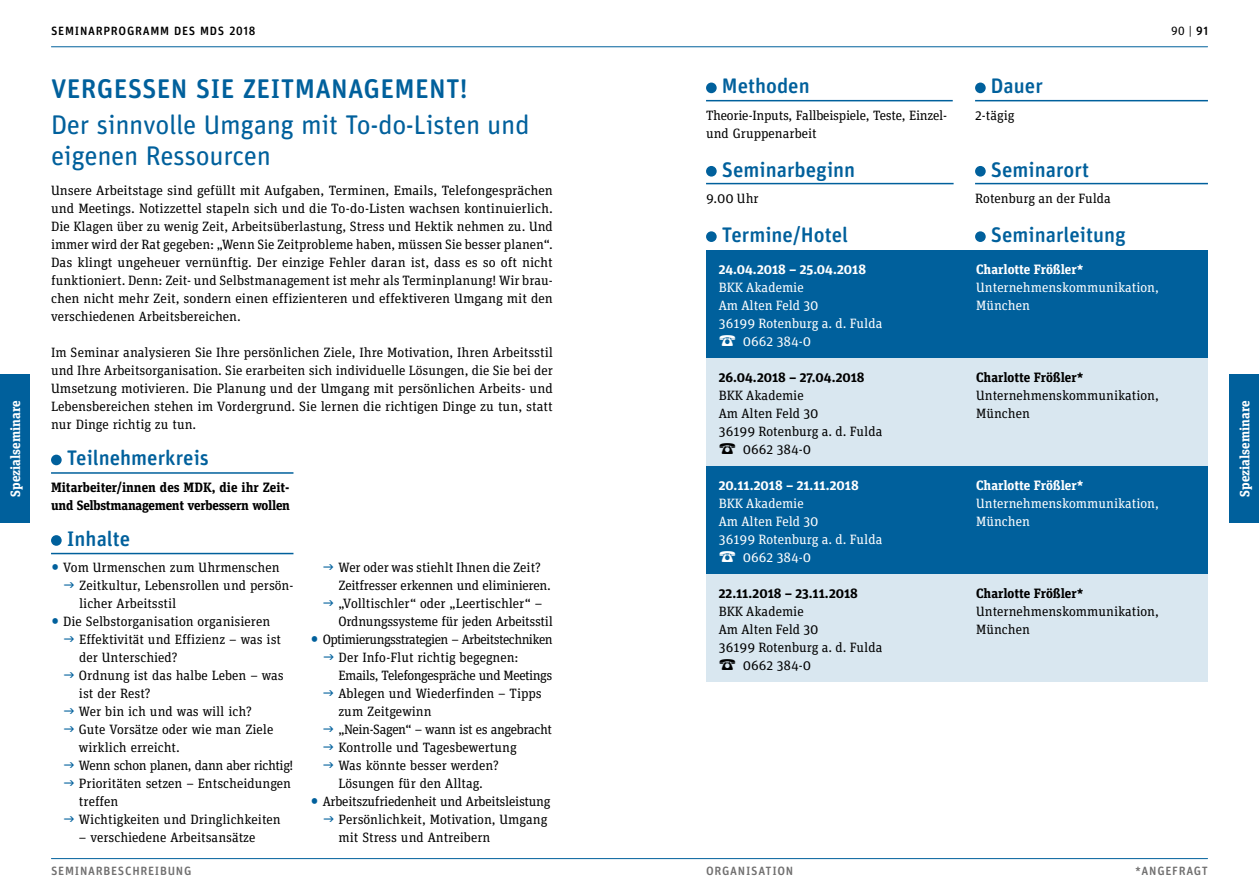
<style>
.page{position:relative;width:1259px;height:893px;background:#fff}
.page>*{position:absolute;margin:0;border:0;box-sizing:border-box;transform-origin:0 0}
.t1{font:27px/31.5px "Unit Rounded OT";letter-spacing:-.015em;color:#00609c}
.t2{font:500 27px "Unit Rounded OT";letter-spacing:.01em;color:#00609c}
.t3{font:500 21px "Unit Rounded OT";color:#00609c}
.t4{font:13.5px/18px "Unit Slab OT";color:#000}
.t5{font:13.5px/18px "Unit Slab OT";letter-spacing:-.02em;color:#000}
.t6{font:13.5px/18px "Unit Slab OT";color:#fff}
.t7{font:700 13.5px "Unit Slab OT";color:#fff}
.t8{font:700 13.5px "Unit Slab OT";color:#000}
.t9{font:700 13.5px/18px "Unit Slab OT";letter-spacing:-.02em;color:#000}
.t10{font:500 12px "Unit Rounded OT";letter-spacing:.06em;color:#706f6f}
.t11{font:500 12px "Unit Rounded OT";letter-spacing:.06em;color:#000}
.t12{font:12px "Unit Rounded OT";color:#000}
.s1{font-weight:500}
.s2{font-size:24px;color:#00609c}
</style>
<div class="page">
<div style="left:51px;top:455px;width:11px;height:10px;background:#00609c;border-radius:50%"></div>
<div style="left:51px;top:535px;width:11px;height:11px;background:#00609c;border-radius:50%"></div>
<hr style="left:51px;top:46px;width:1156px;height:1px;background:#00609c">
<hr style="left:51px;top:858px;width:1156px;height:1px;background:#00609c">
<div style="left:706px;top:83px;width:10px;height:10px;background:#00609c;border-radius:50%"></div>
<div style="left:706px;top:166px;width:10px;height:11px;background:#00609c;border-radius:50%"></div>
<div style="left:706px;top:231px;width:10px;height:11px;background:#00609c;border-radius:50%"></div>
<div style="left:975px;top:83px;width:10px;height:10px;background:#00609c;border-radius:50%"></div>
<div style="left:975px;top:166px;width:10px;height:11px;background:#00609c;border-radius:50%"></div>
<div style="left:975px;top:231px;width:10px;height:11px;background:#00609c;border-radius:50%"></div>
<hr style="left:706px;top:100px;width:246px;height:1px;background:#00609c">
<hr style="left:51px;top:472px;width:242px;height:2px;background:#00609c">
<hr style="left:51px;top:553px;width:242px;height:1px;background:#00609c">
<hr style="left:706px;top:183px;width:247px;height:1px;background:#00609c">
<hr style="left:975px;top:100px;width:233px;height:1px;background:#00609c">
<hr style="left:975px;top:183px;width:233px;height:1px;background:#00609c">
<div style="left:0;top:374px;width:30px;height:149px;background:#00609c"></div>
<div style="left:1229px;top:374px;width:30px;height:149px;background:#00609c"></div>
<div style="left:706px;top:250px;width:502px;height:107px;background:#00609c"></div>
<div style="left:706px;top:466px;width:502px;height:107px;background:#00609c"></div>
<div style="left:706px;top:358px;width:502px;height:108px;background:#d9e7f0"></div>
<div style="left:706px;top:574px;width:502px;height:108px;background:#d9e7f0"></div>
<p class="t11" style="left:51px;top:23px;width:206px">SEMINARPROGRAMM DES MDS 2018</p>
<p class="t12" style="left:1171px;top:23px;width:38px">90 | <span class="s1">91</span></p>
<h2 class="t3" style="left:722px;top:73px;width:89px">Methoden</h2>
<p class="t5" style="left:706px;top:106px;width:242px">Theorie-Inputs, Fallbeispiele, Teste, Einzel&shy;und Gruppenarbeit</p>
<h2 class="t3" style="left:722px;top:156px;width:135px">Seminarbeginn</h2>
<p class="t4" style="left:706px;top:189px;width:54px">9.00 Uhr</p>
<h2 class="t3" style="left:722px;top:221px;width:128px">Termine/Hotel</h2>
<h2 class="t3" style="left:991px;top:73px;width:54px">Dauer</h2>
<p class="t4" style="left:975px;top:106px;width:41px">2-tägig</p>
<h2 class="t3" style="left:991px;top:156px;width:100px">Seminarort</h2>
<p class="t4" style="left:975px;top:189px;width:137px">Rotenburg an der Fulda</p>
<h2 class="t3" style="left:991px;top:221px;width:137px">Seminarleitung</h2>
<h1 class="t2" style="left:51px;top:72px;width:418px">VERGESSEN SIE ZEITMANAGEMENT!</h1>
<h1 class="t1" style="left:51px;top:108px;width:480px">Der sinnvolle Umgang mit To-do-Listen und eigenen Ressourcen</h1>
<p class="t4" style="left:51px;top:182px;width:503px;text-align:justify">Unsere Arbeitstage sind gefüllt mit Aufgaben, Terminen, Emails, Telefongesprächen und Meetings. Notizzettel stapeln sich und die To-do-Listen wachsen kontinuierlich.<br>Die Klagen über zu wenig Zeit, Arbeitsüberlastung, Stress und Hektik nehmen zu. Und immer wird der Rat gegeben: „Wenn Sie Zeitprobleme haben, müssen Sie besser planen“.<br>Das klingt ungeheuer vernünftig. Der einzige Fehler daran ist, dass es so oft nicht funktioniert. Denn: Zeit- und Selbstmanagement ist mehr als Terminplanung! Wir brau&shy;chen nicht mehr Zeit, sondern einen effizienteren und effektiveren Umgang mit den verschiedenen Arbeitsbereichen.</p>
<p class="t4" style="left:51px;top:344px;width:503px;text-align:justify">Im Seminar analysieren Sie Ihre persönlichen Ziele, Ihre Motivation, Ihren Arbeitsstil und Ihre Arbeitsorganisation. Sie erarbeiten sich individuelle Lösungen, die Sie bei der Umsetzung motivieren. Die Planung und der Umgang mit persönlichen Arbeits- und Lebensbereichen stehen im Vordergrund. Sie lernen die richtigen Dinge zu tun, statt nur Dinge richtig zu tun.</p>
<p class="t7" style="left:719px;top:261px;width:149px">24.04.2018 – 25.04.2018</p>
<p class="t7" style="left:976px;top:261px;width:109px">Charlotte Frößler*</p>
<p class="t6" style="left:719px;top:279px;width:86px">BKK Akademie</p>
<p class="t6" style="left:976px;top:279px;width:184px">Unternehmenskommunikation,</p>
<p class="t6" style="left:719px;top:297px;width:101px">Am Alten Feld 30</p>
<p class="t6" style="left:976px;top:297px;width:55px">München</p>
<p class="t6" style="left:719px;top:315px;width:165px">36199 Rotenburg a. d. Fulda ☎ 0662 384-0</p>
<p class="t8" style="left:719px;top:369px;width:147px">26.04.2018 – 27.04.2018</p>
<p class="t8" style="left:976px;top:369px;width:109px">Charlotte Frößler*</p>
<p class="t4" style="left:719px;top:387px;width:86px">BKK Akademie</p>
<p class="t4" style="left:976px;top:387px;width:184px">Unternehmenskommunikation,</p>
<p class="t4" style="left:719px;top:405px;width:101px">Am Alten Feld 30</p>
<p class="t4" style="left:976px;top:405px;width:55px">München</p>
<p class="t4" style="left:719px;top:423px;width:165px">36199 Rotenburg a. d. Fulda ☎ 0662 384-0</p>
<p class="t7" style="left:719px;top:477px;width:141px">20.11.2018 – 21.11.2018</p>
<p class="t7" style="left:976px;top:477px;width:109px">Charlotte Frößler*</p>
<p class="t6" style="left:719px;top:495px;width:86px">BKK Akademie</p>
<p class="t6" style="left:976px;top:495px;width:184px">Unternehmenskommunikation,</p>
<p class="t6" style="left:719px;top:513px;width:101px">Am Alten Feld 30</p>
<p class="t6" style="left:976px;top:513px;width:55px">München</p>
<p class="t6" style="left:719px;top:531px;width:165px">36199 Rotenburg a. d. Fulda ☎ 0662 384-0</p>
<p class="t8" style="left:719px;top:585px;width:141px">22.11.2018 – 23.11.2018</p>
<p class="t8" style="left:976px;top:585px;width:109px">Charlotte Frößler*</p>
<p class="t4" style="left:719px;top:603px;width:86px">BKK Akademie</p>
<p class="t4" style="left:976px;top:603px;width:184px">Unternehmenskommunikation,</p>
<p class="t4" style="left:719px;top:621px;width:101px">Am Alten Feld 30</p>
<p class="t4" style="left:976px;top:621px;width:55px">München</p>
<p class="t4" style="left:719px;top:639px;width:165px">36199 Rotenburg a. d. Fulda ☎ 0662 384-0</p>
<p class="t7" style="left:7px;top:497px;width:98px;rotate:-90deg">Spezialseminare</p>
<p class="t7" style="left:1236px;top:497px;width:98px;rotate:-90deg">Spezialseminare</p>
<h2 class="t3" style="left:67px;top:445px;width:144px">Teilnehmerkreis</h2>
<p class="t9" style="left:51px;top:478px;width:240px">Mitarbeiter/innen des MDK, die ihr Zeit&shy;und Selbstmanagement verbessern wollen</p>
<h2 class="t3" style="left:67px;top:525px;width:65px">Inhalte</h2>
<p class="t4" style="left:79px;top:558px;width:216px;text-indent:-28px"><span class="s2">•</span> Vom Urmenschen zum Uhrmenschen<br>Zeitkultur, Lebensrollen und persön&shy;licher Arbeitsstil</p>
<p class="t4" style="left:79px;top:612px;width:216px;text-indent:-28px"><span class="s2">•</span> Die Selbstorganisation organisieren<br>Effektivität und Effizienz – was ist der Unterschied?<br>Ordnung ist das halbe Leben – was ist der Rest?<br>Wer bin ich und was will ich?<br>Gute Vorsätze oder wie man Ziele wirklich erreicht.<br>Wenn schon planen, dann aber richtig!<br>Prioritäten setzen – Entscheidungen treffen<br>Wichtigkeiten und Dringlichkeiten</p>
<p class="t4" style="left:79px;top:828px;width:178px">– verschiedene Arbeitsansätze</p>
<p class="t5" style="left:338px;top:558px;width:216px">Wer oder was stiehlt Ihnen die Zeit?<br>Zeitfresser erkennen und eliminieren. „Volltischler“ oder „Leertischler“ – Ordnungssysteme für jeden Arbeitsstil</p>
<p class="t4" style="left:338px;top:630px;width:216px;text-indent:-28px"><span class="s2">•</span> Optimierungsstrategien – Arbeitstechniken<br>Der Info-Flut richtig begegnen:<br>Emails, Telefongespräche und Meetings<br>Ablegen und Wiederfinden – Tipps zum Zeitgewinn<br>„Nein-Sagen“ – wann ist es angebracht<br>Kontrolle und Tagesbewertung<br>Was könnte besser werden?<br>Lösungen für den Alltag.</p>
<p class="t4" style="left:339px;top:792px;width:213px;text-indent:-28px"><span class="s2">•</span> Arbeitszufriedenheit und Arbeitsleistung<br>Persönlichkeit, Motivation, Umgang mit Stress und Antreibern</p>
<p class="t10" style="left:51px;top:863px;width:142px">SEMINARBESCHREIBUNG</p>
<p class="t10" style="left:706px;top:863px;width:89px">ORGANISATION</p>
<p class="t10" style="left:1135px;top:863px;width:74px">*ANGEFRAGT</p>
</div>
